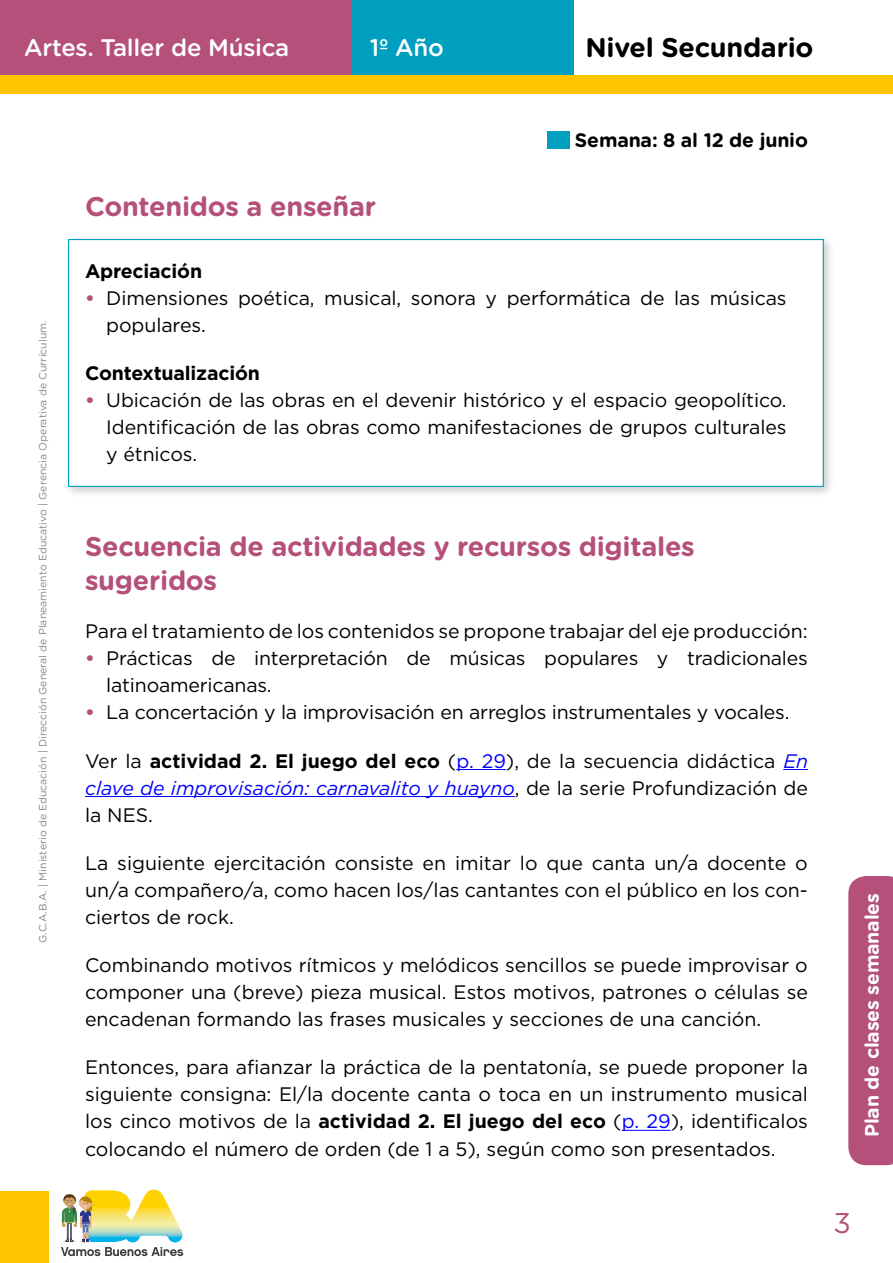
<style>
.page{position:relative;width:893px;height:1263px;background:#fff}
.page>*{position:absolute;margin:0;border:0;box-sizing:border-box;transform-origin:0 0}
.t1{font:28.5px "Gotham";color:#b4507a}
.t2{font:700 27px/34.5px "Gotham Rounded";letter-spacing:-.01em;color:#b4507a}
.t3{font:700 27px "Gotham Rounded";letter-spacing:-.01em;color:#000}
.t4{font:500 24px "Gotham Rounded";letter-spacing:-.01em;color:#fff}
.t5{font:19.5px/27px "Gotham";letter-spacing:-.005em;color:#000;text-align:justify}
.t6{font:700 19.5px "Gotham";letter-spacing:-.01em;color:#000}
.t7{font:700 19.5px "Gotham Rounded";letter-spacing:-.01em;color:#fff}
.t8{font:700 19.5px "Gotham Rounded";letter-spacing:-.01em;color:#000}
.t9{font:10.5px "Gotham Rounded";color:#878787}
.s1{font-weight:700;color:#b4507a}
.s2{font-weight:700}
.s3{color:#00f}
.s4{font-style:italic;color:#00f}
</style>
<div class="page">
<div style="left:0;top:1191px;width:48px;height:72px;background:#fdc500"></div>
<svg style="left:61px;top:1189px;width:122px;height:67px"></svg>
<div style="left:0;top:0;width:351px;height:78px;background:#b4507a"></div>
<div style="left:351px;top:0;width:223px;height:78px;background:#009fc0"></div>
<div style="left:0;top:75px;width:893px;height:19px;background:#fdc500"></div>
<svg style="left:848px;top:876px;width:45px;height:289px;background:#b6557e"></svg>
<div style="left:63px;top:234px;width:772px;height:264px;background:#000;opacity:.22"></div>
<div style="left:68px;top:239px;width:756px;height:248px;background:#fff;border:1px solid #009fc0"></div>
<hr style="left:456px;top:769px;width:50px;height:1px;background:#00f">
<svg style="left:783px;top:769px;width:25px;height:1px"></svg>
<hr style="left:85px;top:796px;width:430px;height:1px;background:#00f">
<hr style="left:622px;top:1130px;width:49px;height:1px;background:#00f">
<div style="left:547px;top:131px;width:22px;height:18px;background:#009fc0"></div>
<p class="t4" style="left:24px;top:31px;width:267px">Artes. Taller de Música</p>
<p class="t4" style="left:370px;top:31px;width:76px">1º Año</p>
<h2 class="t3" style="left:585px;top:28px;width:230px">Nivel Secundario</h2>
<p class="t9" style="left:36px;top:943px;width:624px;rotate:-90deg">G.C.A.B.A. | Ministerio de Educación | Dirección General de Planeamiento Educativo | Gerencia Operativa de Currículum.</p>
<h2 class="t2" style="left:85px;top:188px;width:293px">Contenidos a enseñar</h2>
<p class="t8" style="left:575px;top:126px;width:234px">Semana: 8 al 12 de junio</p>
<p class="t6" style="left:85px;top:258px;width:119px">Apreciación</p>
<p class="t5" style="left:106px;top:284px;width:682px;text-indent:-21px"><span class="s1">•</span> Dimensiones poética, musical, sonora y performática de las músicas populares.</p>
<p class="t6" style="left:85px;top:360px;width:176px">Contextualización</p>
<p class="t5" style="left:106px;top:386px;width:682px;text-indent:-21px"><span class="s1">•</span> Ubicación de las obras en el devenir histórico y el espacio geopolítico.<br>Identificación de las obras como manifestaciones de grupos culturales y étnicos.</p>
<h2 class="t2" style="left:85px;top:528px;width:611px">Secuencia de actividades y recursos digitales sugeridos</h2>
<p class="t5" style="left:85px;top:617px;width:724px">Para el tratamiento de los contenidos se propone trabajar del eje producción:</p>
<p class="t5" style="left:106px;top:644px;width:703px;text-indent:-21px"><span class="s1">•</span> Prácticas de interpretación de músicas populares y tradicionales latinoamericanas.</p>
<p class="t5" style="left:85px;top:698px;width:706px"><span class="s1">•</span> La concertación y la improvisación en arreglos instrumentales y vocales.</p>
<p class="t5" style="left:85px;top:747px;width:724px">Ver la <span class="s2">actividad 2. El juego del eco</span> (<span class="s3">p. 29</span>), de la secuencia didáctica <span class="s4">En clave de improvisación: carnavalito y huayno</span>, de la serie Profundización de la NES.</p>
<p class="t5" style="left:85px;top:849px;width:724px">La siguiente ejercitación consiste en imitar lo que canta un/a docente o un/a compañero/a, como hacen los/las cantantes con el público en los con&shy;ciertos de rock.</p>
<p class="t5" style="left:85px;top:951px;width:724px">Combinando motivos rítmicos y melódicos sencillos se puede improvisar o componer una (breve) pieza musical. Estos motivos, patrones o células se encadenan formando las frases musicales y secciones de una canción.</p>
<p class="t5" style="left:85px;top:1054px;width:724px">Entonces, para afianzar la práctica de la pentatonía, se puede proponer la siguiente consigna: El/la docente canta o toca en un instrumento musical los cinco motivos de la <span class="s2">actividad 2. El juego del eco</span> (<span class="s3">p. 29</span>), identificalos colocando el número de orden (de 1 a 5), según como son presentados.</p>
<p class="t7" style="left:858px;top:1137px;width:246px;rotate:-90deg">Plan de clases semanales</p>
<h1 class="t1" style="left:833px;top:1204px;width:19px">3</h1>
</div>
